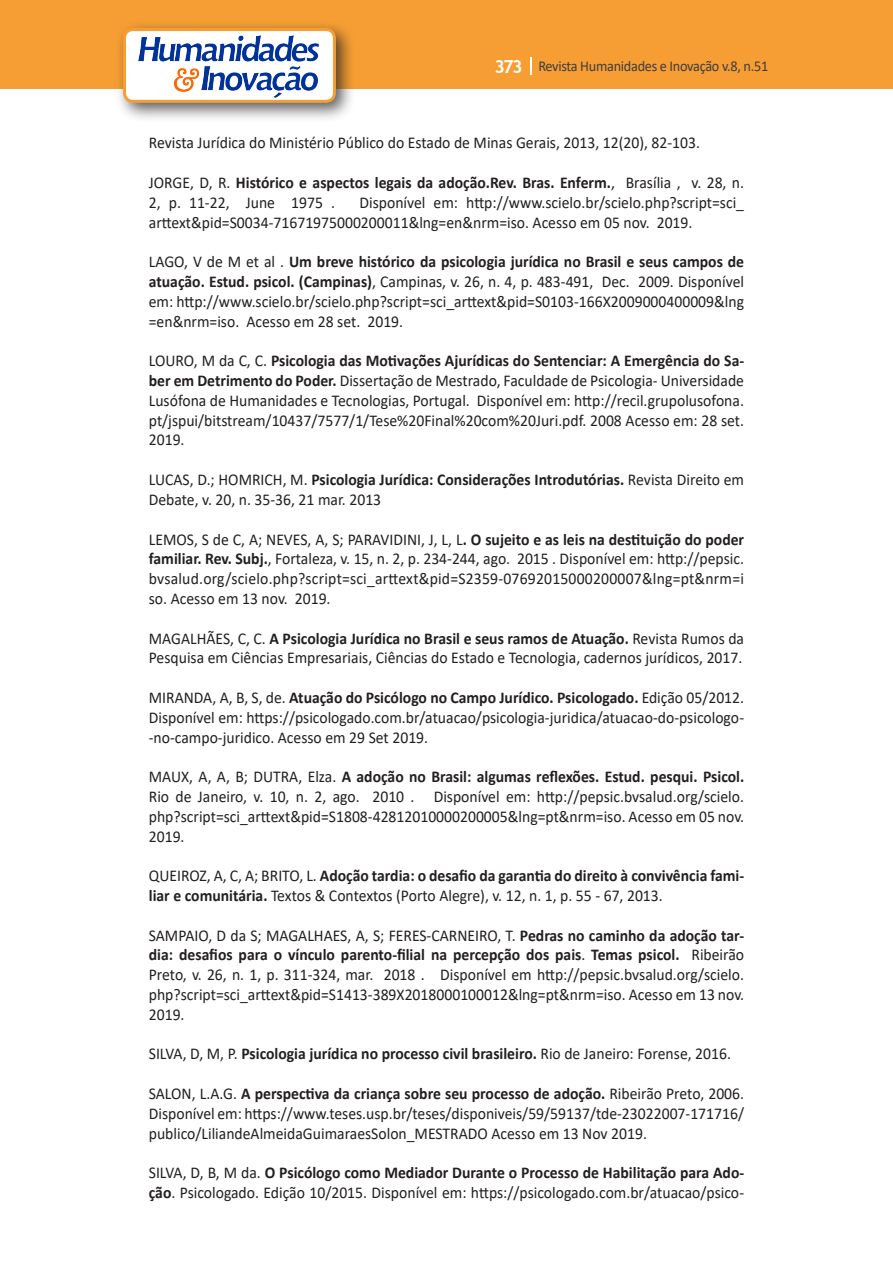
<style>
.page{position:relative;width:893px;height:1263px;background:#fff}
.page>*{position:absolute;margin:0;border:0;box-sizing:border-box;transform-origin:0 0}
.Texto{font:16.5px/19.8px "Calibri";color:#231f20;text-align:justify;scale:.95 1}
.Texto-2{font:700 16.5px/19.8px "Calibri";color:#231f20;scale:.95 1}
.t1{font:15px "Calibri";letter-spacing:-.02em;color:#3e3e3f;scale:.95 1}
.s1{font-family:"Trebuchet MS";font-weight:700;font-size:18px;color:#fff}
.s2{font-weight:400}
.s3{font-weight:700}
</style>
<div class="page">
<div style="left:0;top:0;width:893px;height:88px;background:#f69e34"></div>
<svg style="left:530px;top:57px;width:2px;height:18px"></svg>
<div style="left:115px;top:20px;width:241px;height:103px;background:#231f20;opacity:.75"></div>
<div style="left:125px;top:30px;width:209px;height:71px;background:#fff;border-radius:9px"></div>
<img style="left:138px;top:35px;width:181px;height:62px">
<div style="left:123px;top:28px;width:213px;height:75px;border:3px solid #f69e34;border-radius:9px"></div>
<p class="t1" style="left:495px;top:56px;width:290px"><span class="s1">373</span> Revista Humanidades e Inovação v.8, n.51</p>
<p class="Texto" style="left:149px;top:133px;width:582px">Revista Jurídica do Ministério Público do Estado de Minas Gerais, 2013, 12(20), 82-103.</p>
<p class="Texto-2" style="left:149px;top:172px;width:628px"><span class="s2">JORGE, D, R.</span> Histórico e aspectos legais da adoção.Rev. Bras. Enferm.<span class="s2">, Brasília , v. 28, n.<br>2, p. 11-22, June 1975 .</span></p>
<p class="Texto" style="left:149px;top:192px;width:628px;text-indent:211px">Disponível em: http://www.scielo.br/scielo.php?script=sci_ arttext&amp;pid=S0034-71671975000200011&amp;lng=en&amp;nrm=iso. Acesso em 05 nov. 2019.</p>
<p class="Texto" style="left:149px;top:251px;width:628px">LAGO, V de M et al . <span class="s3">Um breve histórico da psicologia jurídica no Brasil e seus campos de atuação. Estud. psicol. (Campinas)</span>, Campinas, v. 26, n. 4, p. 483-491, Dec. 2009. Disponível em: http://www.scielo.br/scielo.php?script=sci_arttext&amp;pid=S0103-166X2009000400009&amp;lng =en&amp;nrm=iso. Acesso em 28 set. 2019.</p>
<p class="Texto" style="left:149px;top:350px;width:628px">LOURO, M da C, C. <span class="s3">Psicologia das Motivações Ajurídicas do Sentenciar: A Emergência do Sa&shy;ber em Detrimento do Poder.</span> Dissertação de Mestrado, Faculdade de Psicologia- Universidade Lusófona de Humanidades e Tecnologias, Portugal. Disponível em: http://recil.grupolusofona. pt/jspui/bitstream/10437/7577/1/Tese%20Final%20com%20Juri.pdf. 2008 Acesso em: 28 set.<br>2019.</p>
<p class="Texto" style="left:149px;top:469px;width:628px">LUCAS, D.; HOMRICH, M. <span class="s3">Psicologia Jurídica: Considerações Introdutórias.</span> Revista Direito em<br>Debate, v. 20, n. 35-36, 21 mar. 2013</p>
<p class="Texto" style="left:149px;top:529px;width:628px">LEMOS, S de C, A; NEVES, A, S; PARAVIDINI, J, L, L<span class="s3">. O sujeito e as leis na destituição do poder familiar. Rev. Subj.</span>, Fortaleza, v. 15, n. 2, p. 234-244, ago. 2015 . Disponível em: http://pepsic. bvsalud.org/scielo.php?script=sci_arttext&amp;pid=S2359-07692015000200007&amp;lng=pt&amp;nrm=i so. Acesso em 13 nov. 2019.</p>
<p class="Texto" style="left:149px;top:628px;width:628px">MAGALHÃES, C, C. <span class="s3">A Psicologia Jurídica no Brasil e seus ramos de Atuação.</span> Revista Rumos da<br>Pesquisa em Ciências Empresariais, Ciências do Estado e Tecnologia, cadernos jurídicos, 2017.</p>
<p class="Texto" style="left:149px;top:687px;width:628px">MIRANDA, A, B, S, de. <span class="s3">Atuação do Psicólogo no Campo Jurídico. Psicologado.</span> Edição 05/2012.<br>Disponível em: https://psicologado.com.br/atuacao/psicologia-juridica/atuacao-do-psicologo--no-campo-juridico. Acesso em 29 Set 2019.</p>
<p class="Texto" style="left:149px;top:766px;width:628px">MAUX, A, A, B; DUTRA, Elza. <span class="s3">A adoção no Brasil: algumas reflexões. Estud. pesqui. Psicol.<br></span>Rio de Janeiro, v. 10, n. 2, ago. 2010 . Disponível em: http://pepsic.bvsalud.org/scielo. php?script=sci_arttext&amp;pid=S1808-42812010000200005&amp;lng=pt&amp;nrm=iso. Acesso em 05 nov.<br>2019.</p>
<p class="Texto" style="left:149px;top:865px;width:628px">QUEIROZ, A, C, A; BRITO, L. <span class="s3">Adoção tardia: o desafio da garantia do direito à convivência fami&shy;liar e comunitária.</span> Textos &amp; Contextos (Porto Alegre), v. 12, n. 1, p. 55 - 67, 2013.</p>
<p class="Texto" style="left:149px;top:925px;width:628px">SAMPAIO, D da S; MAGALHAES, A, S; FERES-CARNEIRO, T. <span class="s3">Pedras no caminho da adoção tar&shy;dia: desafios para o vínculo parento-filial na percepção dos pais</span>. <span class="s3">Temas psicol.</span> Ribeirão Preto, v. 26, n. 1, p. 311-324, mar. 2018 . Disponível em http://pepsic.bvsalud.org/scielo. php?script=sci_arttext&amp;pid=S1413-389X2018000100012&amp;lng=pt&amp;nrm=iso. Acesso em 13 nov.<br>2019.</p>
<p class="Texto-2" style="left:149px;top:1044px;width:614px"><span class="s2">SILVA, D, M, P.</span> Psicologia jurídica no processo civil brasileiro. <span class="s2">Rio de Janeiro: Forense, 2016.</span></p>
<p class="Texto" style="left:149px;top:1083px;width:628px">SALON, L.A.G. <span class="s3">A perspectiva da criança sobre seu processo de adoção.</span> Ribeirão Preto, 2006.<br>Disponível em: https://www.teses.usp.br/teses/disponiveis/59/59137/tde-23022007-171716/ publico/LiliandeAlmeidaGuimaraesSolon_MESTRADO Acesso em 13 Nov 2019.</p>
<p class="Texto" style="left:149px;top:1162px;width:628px">SILVA, D, B, M da. <span class="s3">O Psicólogo como Mediador Durante o Processo de Habilitação para Ado&shy;ção</span>. Psicologado. Edição 10/2015. Disponível em: https://psicologado.com.br/atuacao/psico-</p>
</div>
